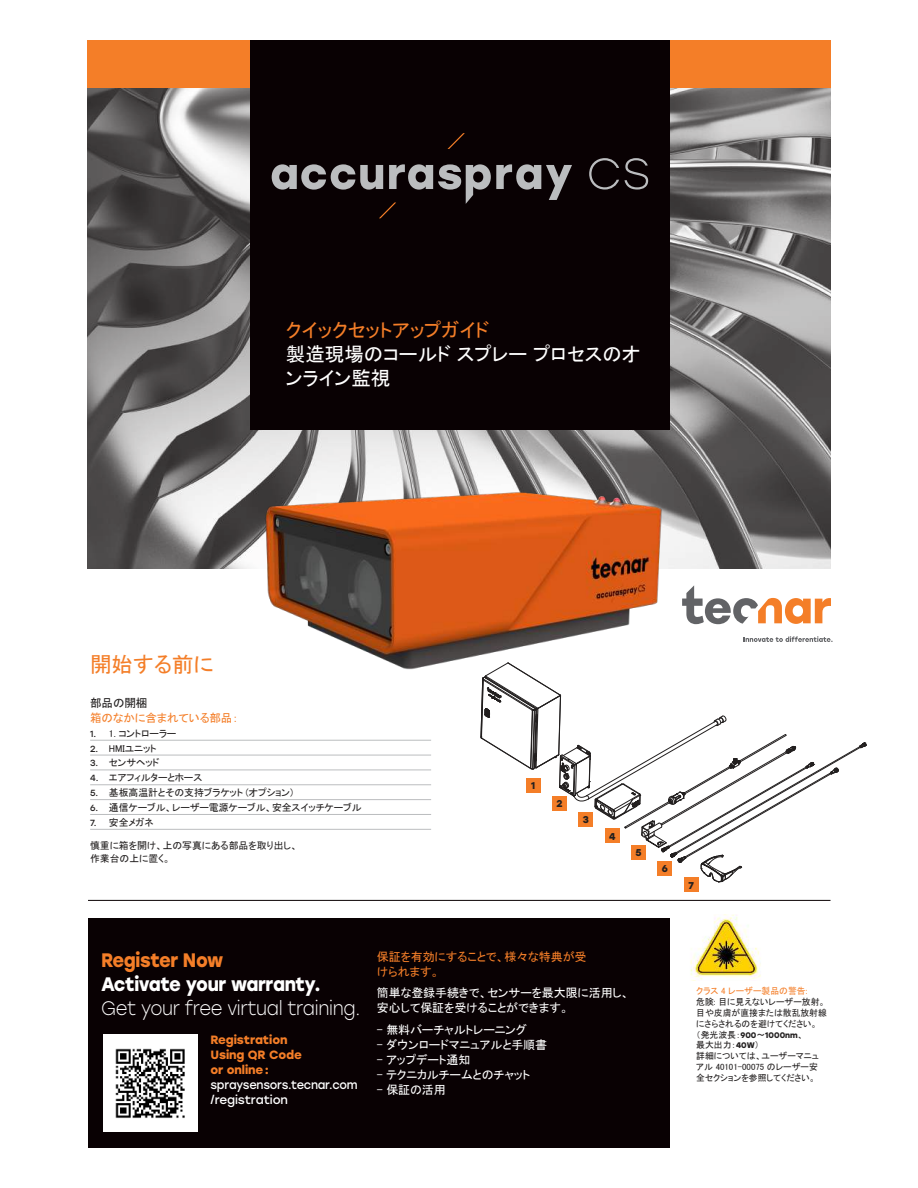
<style>
.page{position:relative;width:918px;height:1188px;background:#fff}
.page>*{position:absolute;margin:0;border:0;box-sizing:border-box;transform-origin:0 0}
.t1{font:21.45px "MS P Gothic";color:#f47e28}
.t2{font:300 19.5px "Stolzl";letter-spacing:-.02em;color:#fff;scale:.92 1}
.t3{font:19.5px/24px "MS P Gothic";color:#fff}
.t4{font:700 19.5px "Stolzl";letter-spacing:-.02em;color:#fff;scale:.93 1}
.t5{font:19.5px "MS P Gothic";color:#f47e28}
.t6{font:700 19.5px "Stolzl";letter-spacing:-.02em;color:#f47e28;scale:.93 1}
.t7{font:12px/15px "MS P Gothic";letter-spacing:-.01em;color:#fff}
.t8{font:12px/15px "Stolzl";letter-spacing:-.02em;color:#fff;scale:.95 1}
.t9{font:700 12px/15px "Stolzl";letter-spacing:-.01em;color:#f47e28}
.t10{font:12px/15px "MS P Gothic";letter-spacing:-.01em;color:#f47e28}
.t11{font:11.55px "MS P Gothic";letter-spacing:-.01em;color:#f47e28}
.t12{font:11.55px "MS P Gothic";letter-spacing:-.01em;color:#221f1f}
.t13{font:9.9px/13.2px "MS P Gothic";letter-spacing:-.01em;color:#221f1f}
.t14{font:700 9.9px "Stolzl";color:#221f1f}
.t15{font:9px/10.8px "MS P Gothic";color:#221f1f}
.t16{font:9px "MS P Gothic";color:#f47e28}
.t17{font:700 8.1px "Stolzl";color:#221f1f}
.s1{font-family:"Stolzl";font-size:8.85px}
.s2{font-family:"MS P Gothic";font-weight:400;font-size:9px}
.s3{font-family:"Stolzl";font-weight:700;font-size:8.1px}
</style>
<div class="page">
<img style="left:87px;top:88px;width:744px;height:480px">
<div style="left:87px;top:41px;width:744px;height:47px;background:#f47e28"></div>
<div style="left:250px;top:40px;width:420px;height:390px;background:#090103"></div>
<svg style="left:448px;top:133px;width:17px;height:16px"></svg>
<svg style="left:272px;top:164px;width:300px;height:54px"></svg>
<svg style="left:589px;top:158px;width:30px;height:32px"></svg>
<svg style="left:625px;top:158px;width:23px;height:32px"></svg>
<hr style="left:88px;top:900px;width:743px;height:1px;background:#090103">
<svg style="left:689px;top:585px;width:142px;height:39px"></svg>
<svg style="left:744px;top:636px;width:89px;height:6px"></svg>
<svg style="left:480px;top:693px;width:387px;height:190px"></svg>
<div style="left:526px;top:778px;width:15px;height:14px;background:#f47e28"></div>
<div style="left:552px;top:796px;width:15px;height:15px;background:#f47e28"></div>
<div style="left:579px;top:812px;width:14px;height:15px;background:#f47e28"></div>
<div style="left:605px;top:828px;width:15px;height:15px;background:#f47e28"></div>
<div style="left:631px;top:845px;width:15px;height:15px;background:#f47e28"></div>
<div style="left:658px;top:861px;width:14px;height:15px;background:#f47e28"></div>
<div style="left:684px;top:877px;width:15px;height:15px;background:#f47e28"></div>
<div style="left:88px;top:918px;width:582px;height:229px;background:#090103"></div>
<div style="left:103px;top:1035px;width:95px;height:97px;background:#fff"></div>
<img style="left:115px;top:1048px;width:70px;height:70px">
<img style="left:690px;top:915px;width:71px;height:66px">
<hr style="left:90px;top:740px;width:341px;height:1px;background:#bbbdbf">
<hr style="left:90px;top:755px;width:341px;height:1px;background:#bbbdbf">
<hr style="left:90px;top:770px;width:341px;height:1px;background:#bbbdbf">
<hr style="left:90px;top:784px;width:341px;height:1px;background:#bbbdbf">
<hr style="left:90px;top:799px;width:341px;height:1px;background:#bbbdbf">
<hr style="left:90px;top:814px;width:341px;height:1px;background:#bbbdbf">
<hr style="left:90px;top:829px;width:341px;height:1px;background:#bbbdbf">
<img style="left:243px;top:481px;width:446px;height:212px">
<h2 class="t5" style="left:286px;top:321px;width:205px">クイックセットアップガイド</h2>
<h2 class="t3" style="left:286px;top:342px;width:356px">製造現場のコールド スプレー プロセスのオンライン監視</h2>
<h1 class="t1" style="left:90px;top:654px;width:125px">開始する前に</h1>
<p class="t12" style="left:90px;top:697px;width:59px">部品の開梱</p>
<p class="t11" style="left:90px;top:712px;width:150px">箱のなかに含まれている部品：</p>
<p class="t13" style="left:90px;top:726px;width:88px"><span class="s1">1.</span> 1. コントローラー</p>
<p class="t13" style="left:90px;top:741px;width:68px"><span class="s1">2.</span> HMIユニット</p>
<p class="t13" style="left:90px;top:756px;width:71px"><span class="s1">3.</span> センサヘッド</p>
<p class="t13" style="left:90px;top:771px;width:114px"><span class="s1">4.</span> エアフィルターとホース</p>
<p class="t13" style="left:90px;top:786px;width:204px"><span class="s1">5.</span> 基板高温計とその支持ブラケット (オプション)</p>
<p class="t13" style="left:90px;top:801px;width:273px"><span class="s1">6.</span> 通信ケーブル、レーザー電源ケーブル、安全スイッチケーブル</p>
<p class="t13" style="left:90px;top:816px;width:65px"><span class="s1">7.</span> 安全メガネ</p>
<p class="t13" style="left:90px;top:839px;width:209px">慎重に箱を開け、上の写真にある部品を取り出し、作業台の上に置く。</p>
<p class="t14" style="left:531px;top:781px;width:6px">1</p>
<p class="t14" style="left:557px;top:799px;width:8px">2</p>
<p class="t14" style="left:583px;top:815px;width:8px">3</p>
<p class="t14" style="left:609px;top:832px;width:8px">4</p>
<p class="t14" style="left:636px;top:848px;width:8px">5</p>
<p class="t14" style="left:662px;top:864px;width:8px">6</p>
<p class="t14" style="left:688px;top:881px;width:7px">7</p>
<h2 class="t6" style="left:101px;top:952px;width:133px">Register Now</h2>
<h2 class="t4" style="left:101px;top:976px;width:238px">Activate your warranty.</h2>
<h2 class="t2" style="left:101px;top:1000px;width:283px">Get your free virtual training.</h2>
<p class="t9" style="left:211px;top:1033px;width:93px">Registration<br>Using QR Code or online :</p>
<p class="t8" style="left:211px;top:1078px;width:156px">spraysensors.tecnar.com /registration</p>
<p class="t10" style="left:377px;top:949px;width:211px">保証を有効にすることで、様々な特典が受けられます。</p>
<p class="t7" style="left:377px;top:985px;width:254px">簡単な登録手続きで、センサーを最大限に活用し、安心して保証を受けることができます。</p>
<p class="t7" style="left:377px;top:1022px;width:152px">- 無料バーチャルトレーニング</p>
<p class="t7" style="left:377px;top:1037px;width:172px">- ダウンロードマニュアルと手順書</p>
<p class="t7" style="left:377px;top:1052px;width:95px">- アップデート通知</p>
<p class="t7" style="left:377px;top:1067px;width:155px">- テクニカルチームとのチャット</p>
<p class="t7" style="left:377px;top:1082px;width:70px">- 保証の活用</p>
<p class="t16" style="left:696px;top:987px;width:113px">クラス 4 レーザー製品の警告:</p>
<p class="t15" style="left:696px;top:997px;width:132px">危険: 目に見えないレーザー放射。目や皮膚が直接または散乱放射線にさらされるのを避けてください。</p>
<p class="t17" style="left:696px;top:1031px;width:109px"><span class="s2">（発光波長：</span>900<span class="s2">～</span>1000nm<span class="s2">、</span></p>
<p class="t15" style="left:696px;top:1040px;width:124px">最大出力：<span class="s3">40W</span>）<br>詳細については、ユーザーマニュアル 40101-00075 のレーザー安全セクションを参照してください。</p>
</div>
